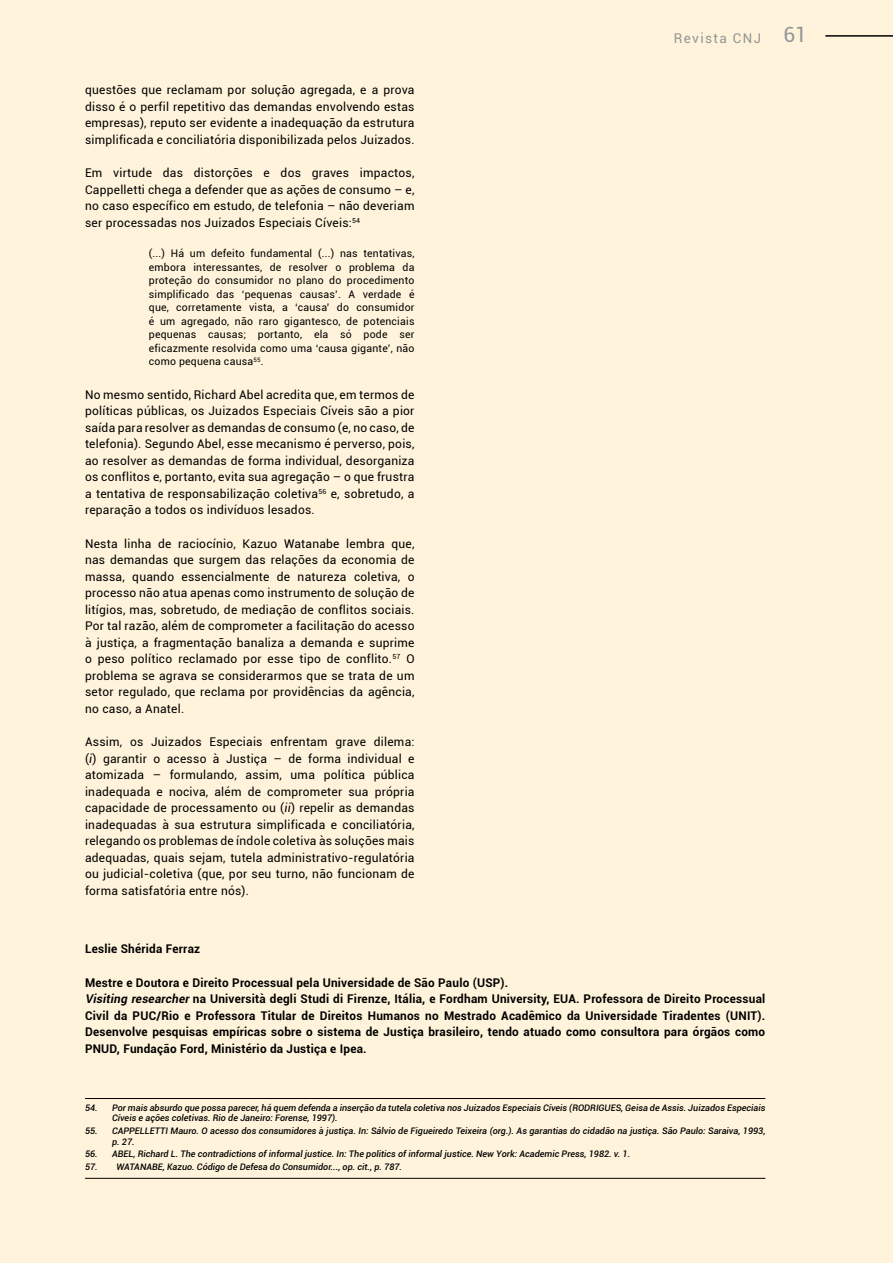
<style>
.page{position:relative;width:893px;height:1263px;background:#fff4db}
.page>*{position:absolute;margin:0;border:0;box-sizing:border-box;transform-origin:0 0}
.t1{font:13.5px "Roboto";letter-spacing:.1em;color:#939598}
.t2{font:12px/16.5px "Roboto";letter-spacing:.02em;color:#000;text-align:justify}
.t3{font:700 12px/16.5px "Roboto";letter-spacing:.02em;color:#000}
.t4{font:10.5px/13.5px "Roboto";letter-spacing:.02em;color:#000;text-align:justify}
.t5{font:italic 500 9px/10.5px "Roboto";color:#000}
.s1{font-style:italic}
.s2{font-size:21px}
</style>
<div class="page">
<hr style="left:825px;top:35px;width:68px;height:2px;background:#000">
<hr style="left:85px;top:1098px;width:680px;height:1px;background:#000">
<hr style="left:85px;top:1178px;width:680px;height:1px;background:#000">
<p class="t2" style="left:85px;top:81px;width:331px">questões que reclamam por solução agregada, e a prova disso é o perfil repetitivo das demandas envolvendo estas empresas), reputo ser evidente a inadequação da estrutura simplificada e conciliatória disponibilizada pelos Juizados.</p>
<p class="t2" style="left:85px;top:164px;width:331px">Em virtude das distorções e dos graves impactos, Cappelletti chega a defender que as ações de consumo – e, no caso específico em estudo, de telefonia – não deveriam ser processadas nos Juizados Especiais Cíveis:<sup>54</sup></p>
<p class="t4" style="left:149px;top:246px;width:267px">(...) Há um defeito fundamental (...) nas tentativas, embora interessantes, de resolver o problema da proteção do consumidor no plano do procedimento simplificado das ‘pequenas causas’. A verdade é que, corretamente vista, a ‘causa’ do consumidor é um agregado, não raro gigantesco, de potenciais pequenas causas; portanto, ela só pode ser eficazmente resolvida como uma ‘causa gigante’, não como pequena causa<sup>55</sup>.</p>
<p class="t2" style="left:85px;top:386px;width:331px">No mesmo sentido, Richard Abel acredita que, em termos de políticas públicas, os Juizados Especiais Cíveis são a pior saída para resolver as demandas de consumo (e, no caso, de telefonia). Segundo Abel, esse mecanismo é perverso, pois, ao resolver as demandas de forma individual, desorganiza os conflitos e, portanto, evita sua agregação – o que frustra a tentativa de responsabilização coletiva<sup>56</sup> e, sobretudo, a reparação a todos os indivíduos lesados.</p>
<p class="t2" style="left:85px;top:535px;width:331px">Nesta linha de raciocínio, Kazuo Watanabe lembra que, nas demandas que surgem das relações da economia de massa, quando essencialmente de natureza coletiva, o processo não atua apenas como instrumento de solução de litígios, mas, sobretudo, de mediação de conflitos sociais.<br>Por tal razão, além de comprometer a facilitação do acesso à justiça, a fragmentação banaliza a demanda e suprime o peso político reclamado por esse tipo de conflito.<sup>57</sup> O problema se agrava se considerarmos que se trata de um setor regulado, que reclama por providências da agência, no caso, a Anatel.</p>
<p class="t2" style="left:85px;top:733px;width:331px">Assim, os Juizados Especiais enfrentam grave dilema: (<span class="s1">i</span>) garantir o acesso à Justiça – de forma individual e atomizada – formulando, assim, uma política pública inadequada e nociva, além de comprometer sua própria capacidade de processamento ou (<span class="s1">ii</span>) repelir as demandas inadequadas à sua estrutura simplificada e conciliatória, relegando os problemas de índole coletiva às soluções mais adequadas, quais sejam, tutela administrativo-regulatória ou judicial-coletiva (que, por seu turno, não funcionam de forma satisfatória entre nós).</p>
<p class="t1" style="left:674px;top:29px;width:135px">Revista CNJ <span class="s2">61</span></p>
<p class="t3" style="left:85px;top:940px;width:117px">Leslie Shérida Ferraz</p>
<p class="t3" style="left:85px;top:973px;width:682px">Mestre e Doutora e Direito Processual pela Universidade de São Paulo (USP).<br><span class="s1">Visiting researcher</span> na Università degli Studi di Firenze, Itália, e Fordham University, EUA. Professora de Direito Processual Civil da PUC/Rio e Professora Titular de Direitos Humanos no Mestrado Acadêmico da Universidade Tiradentes (UNIT).<br>Desenvolve pesquisas empíricas sobre o sistema de Justiça brasileiro, tendo atuado como consultora para órgãos como PNUD, Fundação Ford, Ministério da Justiça e Ipea.</p>
<p class="t5" style="left:112px;top:1102px;width:655px;text-indent:-27px">54. Por mais absurdo que possa parecer, há quem defenda a inserção da tutela coletiva nos Juizados Especiais Cíveis (RODRIGUES, Geisa de Assis. Juizados Especiais<br>Cíveis e ações coletivas. Rio de Janeiro: Forense, 1997).</p>
<p class="t5" style="left:112px;top:1125px;width:655px;text-indent:-27px">55. CAPPELLETTI Mauro. O acesso dos consumidores à justiça. In: Sálvio de Figueiredo Teixeira (org.). As garantias do cidadão na justiça. São Paulo: Saraiva, 1993, p. 27.</p>
<p class="t5" style="left:85px;top:1148px;width:547px">56. ABEL, Richard L. The contradictions of informal justice. In: The politics of informal justice. New York: Academic Press, 1982. v. 1.</p>
<p class="t5" style="left:85px;top:1161px;width:319px">57. WATANABE, Kazuo. Código de Defesa do Consumidor..., op. cit., p. 787.</p>
</div>
